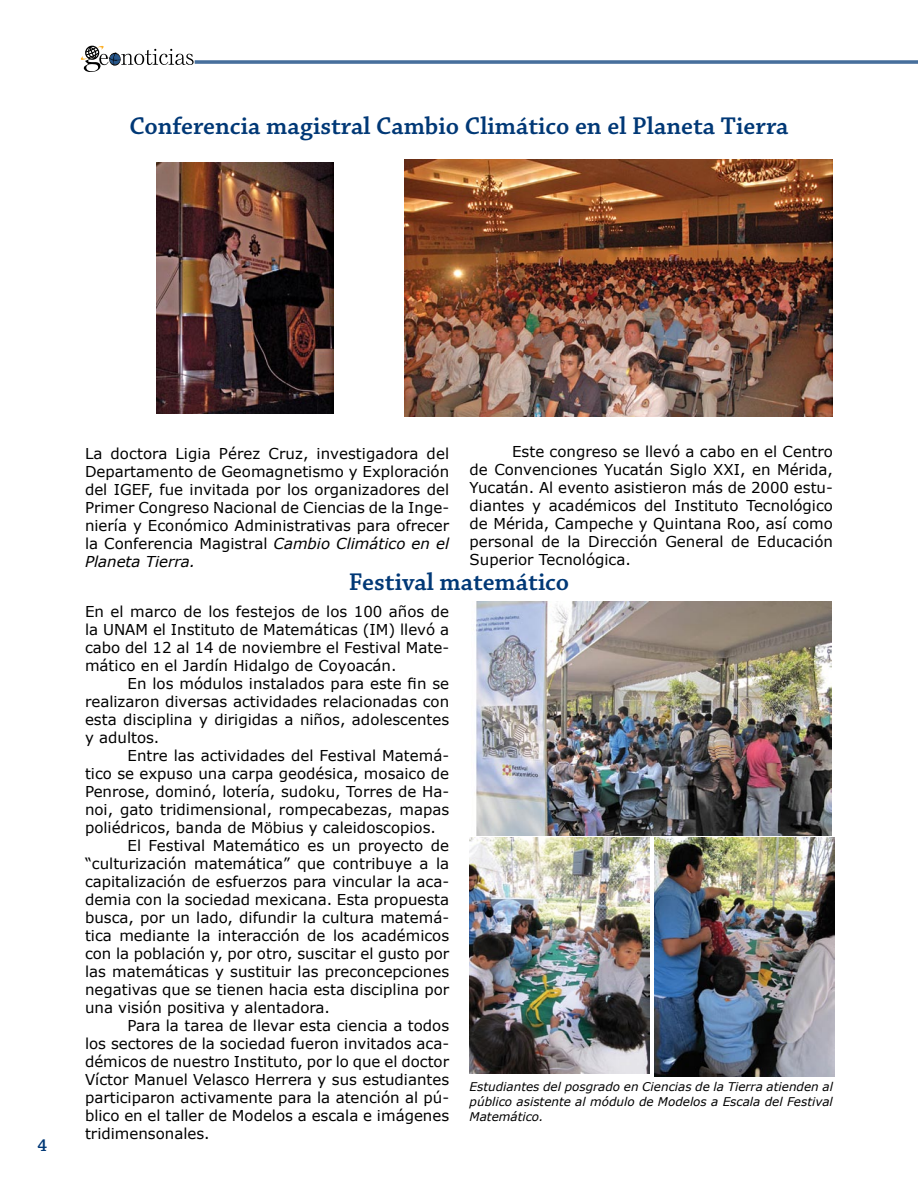
<style>
.page{position:relative;width:918px;height:1188px;background:#fff}
.page>*{position:absolute;margin:0;border:0;box-sizing:border-box;transform-origin:0 0}
.t1{font:600 25.5px "Chaparral Pro";color:#003876}
.t2{font:600 18px "Chaparral Pro";color:#003876}
.t3{font:15px/18px "Verdana";color:#000;text-align:justify}
.t4{font:italic 12px/15px "Verdana";color:#000;text-align:justify}
.s1{font-style:italic}
</style>
<div class="page">
<hr style="left:195px;top:61px;width:723px;height:1px;background:#003876">
<hr style="left:195px;top:62px;width:723px;height:1px;background:#003876">
<hr style="left:195px;top:63px;width:723px;height:1px;background:#003876">
<svg style="left:80px;top:45px;width:114px;height:27px"></svg>
<img style="left:473px;top:602px;width:358px;height:233px">
<img style="left:470px;top:837px;width:179px;height:237px">
<img style="left:654px;top:837px;width:180px;height:240px">
<img style="left:405px;top:159px;width:428px;height:258px">
<img style="left:157px;top:162px;width:177px;height:252px">
<h1 class="t1" style="left:129px;top:112px;width:661px">Conferencia magistral Cambio Climático en el Planeta Tierra</h1>
<p class="t2" style="left:38px;top:1135px;width:11px">4</p>
<p class="t3" style="left:470px;top:442px;width:365px;text-indent:43px">Este congreso se llevó a cabo en el Centro de Convenciones Yucatán Siglo XXI, en Mérida, Yucatán. Al evento asistieron más de 2000 estu&shy;diantes y académicos del Instituto Tecnológico de Mérida, Campeche y Quintana Roo, así como personal de la Dirección General de Educación Superior Tecnológica.</p>
<p class="t3" style="left:85px;top:444px;width:366px">La doctora Ligia Pérez Cruz, investigadora del Departamento de Geomagnetismo y Exploración del IGEF, fue invitada por los organizadores del Primer Congreso Nacional de Ciencias de la Inge&shy;niería y Económico Administrativas para ofrecer la Conferencia Magistral <span class="s1">Cambio Climático en el Planeta Tierra.</span></p>
<h1 class="t1" style="left:349px;top:568px;width:222px">Festival matemático</h1>
<p class="t3" style="left:85px;top:603px;width:366px">En el marco de los festejos de los 100 años de la UNAM el Instituto de Matemáticas (IM) llevó a cabo del 12 al 14 de noviembre el Festival Mate&shy;mático en el Jardín Hidalgo de Coyoacán.</p>
<p class="t3" style="left:85px;top:675px;width:366px;text-indent:43px">En los módulos instalados para este fin se realizaron diversas actividades relacionadas con esta disciplina y dirigidas a niños, adolescentes y adultos.</p>
<p class="t3" style="left:128px;top:747px;width:323px">Entre las actividades del Festival Matemá-</p>
<p class="t3" style="left:85px;top:765px;width:366px">tico se expuso una carpa geodésica, mosaico de</p>
<p class="t3" style="left:85px;top:783px;width:366px">Penrose, dominó, lotería, sudoku, Torres de Ha-</p>
<p class="t3" style="left:85px;top:801px;width:366px">noi, gato tridimensional, rompecabezas, mapas</p>
<p class="t3" style="left:85px;top:819px;width:352px">poliédricos, banda de Möbius y caleidoscopios.</p>
<p class="t3" style="left:128px;top:837px;width:323px">El Festival Matemático es un proyecto de</p>
<p class="t3" style="left:85px;top:855px;width:366px">“culturización matemática” que contribuye a la</p>
<p class="t3" style="left:85px;top:873px;width:366px">capitalización de esfuerzos para vincular la aca-</p>
<p class="t3" style="left:85px;top:891px;width:366px">demia con la sociedad mexicana. Esta propuesta</p>
<p class="t3" style="left:85px;top:909px;width:366px">busca, por un lado, difundir la cultura matemá-</p>
<p class="t3" style="left:85px;top:927px;width:366px">tica mediante la interacción de los académicos</p>
<p class="t3" style="left:85px;top:945px;width:366px">con la población y, por otro, suscitar el gusto por</p>
<p class="t3" style="left:85px;top:963px;width:366px">las matemáticas y sustituir las preconcepciones</p>
<p class="t3" style="left:85px;top:981px;width:366px">negativas que se tienen hacia esta disciplina por</p>
<p class="t3" style="left:85px;top:999px;width:247px">una visión positiva y alentadora.</p>
<p class="t3" style="left:128px;top:1017px;width:323px">Para la tarea de llevar esta ciencia a todos</p>
<p class="t3" style="left:85px;top:1035px;width:366px">los sectores de la sociedad fueron invitados aca-</p>
<p class="t3" style="left:85px;top:1053px;width:366px">démicos de nuestro Instituto, por lo que el doctor</p>
<p class="t3" style="left:85px;top:1071px;width:366px">Víctor Manuel Velasco Herrera y sus estudiantes</p>
<p class="t3" style="left:85px;top:1089px;width:366px">participaron activamente para la atención al pú-</p>
<p class="t3" style="left:85px;top:1107px;width:366px">blico en el taller de Modelos a escala e imágenes</p>
<p class="t3" style="left:85px;top:1125px;width:126px">tridimensonales.</p>
<p class="t4" style="left:470px;top:1079px;width:365px">Estudiantes del posgrado en Ciencias de la Tierra atienden al público asistente al módulo de Modelos a Escala del Festival Matemático.</p>
</div>
